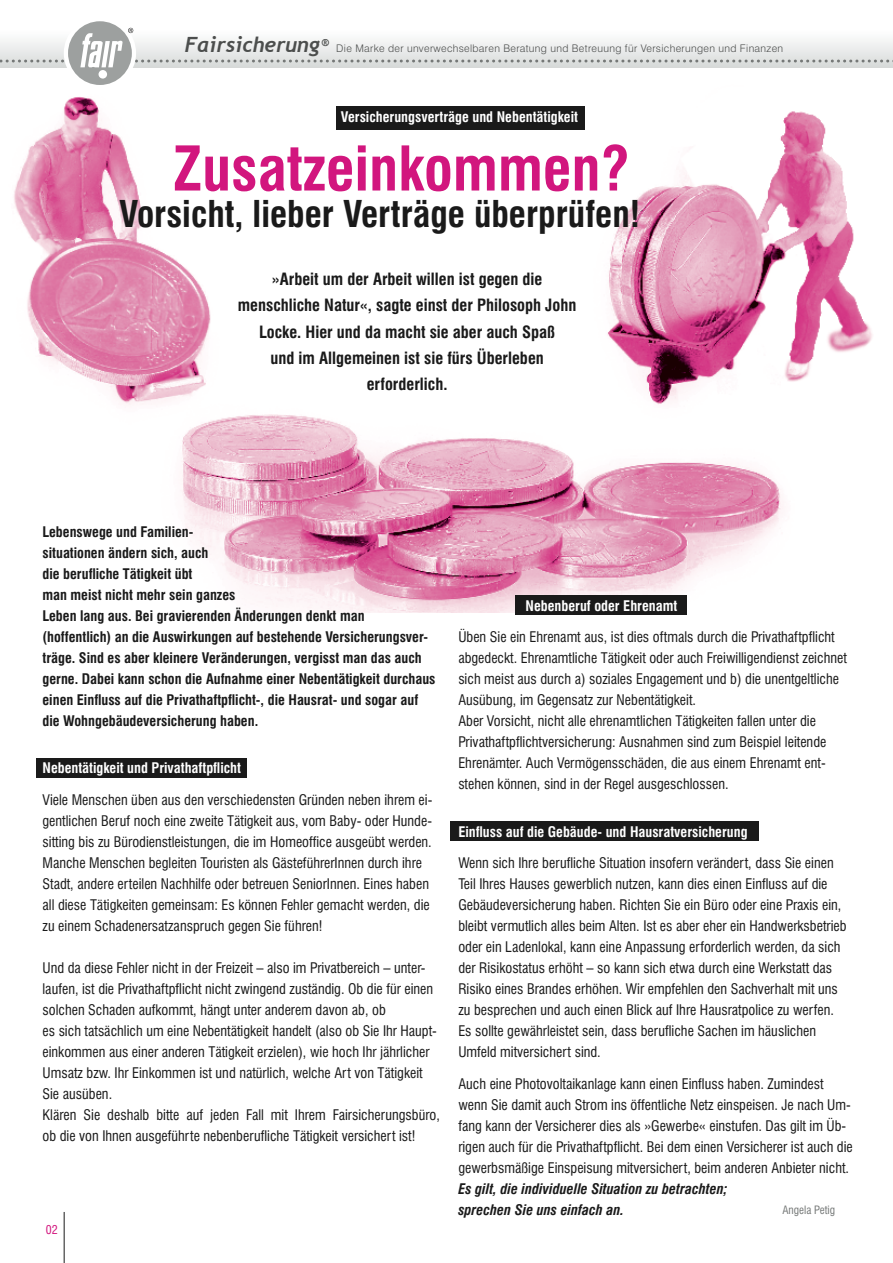
<style>
.page{position:relative;width:893px;height:1263px;background:#fff}
.page>*{position:absolute;margin:0;border:0;box-sizing:border-box;transform-origin:0 0}
.t1{font:700 condensed 60px "Swiss 721 BT";color:#d2167e}
.t2{font:700 condensed 36px "Swiss 721 BT";color:#1a1a1a}
.t3{font:italic 700 21px "Trebuchet";color:#4c4e4d}
.t4{font:700 condensed 16.5px/26.2px "Swiss 721 BT";color:#1a1a1a;text-align:center}
.t5{font:condensed 14.25px/21px "Swiss 721 BT";color:#1a1a1a}
.t6{font:700 condensed 14.25px/21px "Swiss 721 BT";color:#1a1a1a}
.t7{font:700 condensed 14.25px "Swiss 721 BT";color:#fff}
.t8{font:italic 700 condensed 14.25px/21px "Swiss 721 BT";color:#1a1a1a}
.t9{font:condensed 12px "Swiss 721 BT";color:#d2167e}
.t10{font:condensed 11.25px "Swiss 721 BT";color:#757877}
.t11{font:300 10.5px "Swiss 721 BT";letter-spacing:.03em;color:#4c4e4d}
</style>
<div class="page">
<img style="left:14px;top:97px;width:859px;height:515px">
<div style="left:36px;top:759px;width:211px;height:19px;background:#1a1a1a"></div>
<hr style="left:64px;top:1212px;width:1px;height:51px;background:#1a1a1a">
<div style="left:68px;top:21px;width:64px;height:64px;background:#9da09f;border-radius:50%"></div>
<div style="left:99px;top:70px;width:8px;height:9px;background:#fff;border-radius:50%"></div>
<svg style="left:0;top:28px;width:893px;height:39px"></svg>
<div style="left:336px;top:106px;width:249px;height:24px;background:#1a1a1a"></div>
<div style="left:230px;top:265px;width:354px;height:134px;background:#fff"></div>
<div style="left:107px;top:131px;width:544px;height:117px;background:#fff"></div>
<div style="left:516px;top:596px;width:171px;height:19px;background:#1a1a1a"></div>
<div style="left:451px;top:822px;width:308px;height:19px;background:#1a1a1a"></div>
<h3 class="t3" style="left:185px;top:32px;width:146px">Fairsicherung<sup>®</sup></h3>
<p class="t11" style="left:336px;top:42px;width:449px">Die Marke der unverwechselbaren Beratung und Betreuung für Versicherungen und Finanzen</p>
<p class="t7" style="left:341px;top:109px;width:238px">Versicherungsverträge und Nebentätigkeit</p>
<h1 class="t1" style="left:173px;top:133px;width:458px">Zusatzeinkommen?</h1>
<h2 class="t2" style="left:119px;top:193px;width:523px">Vorsicht, lieber Verträge überprüfen!</h2>
<p class="t4" style="left:238px;top:266px;width:340px">»Arbeit um der Arbeit willen ist gegen die menschliche Natur«, sagte einst der Philosoph John Locke. Hier und da macht sie aber auch Spaß<br>und im Allgemeinen ist sie fürs Überleben erforderlich.</p>
<p class="t6" style="left:43px;top:521px;width:395px">Lebenswege und Familien-<br>situationen ändern sich, auch<br>die berufliche Tätigkeit übt<br>man meist nicht mehr sein ganzes<br>Leben lang aus. Bei gravierenden Änderungen denkt man (hoffentlich) an die Auswirkungen auf bestehende Versicherungsver&shy;träge. Sind es aber kleinere Veränderungen, vergisst man das auch gerne. Dabei kann schon die Aufnahme einer Nebentätigkeit durchaus einen Einfluss auf die Privathaftpflicht-, die Hausrat- und sogar auf die Wohngebäudeversicherung haben.</p>
<p class="t7" style="left:43px;top:760px;width:200px">Nebentätigkeit und Privathaftpflicht</p>
<p class="t5" style="left:43px;top:789px;width:391px">Viele Menschen üben aus den verschiedensten Gründen neben ihrem ei&shy;gentlichen Beruf noch eine zweite Tätigkeit aus, vom Baby- oder Hunde&shy;sitting bis zu Bürodienstleistungen, die im Homeoffice ausgeübt werden.<br>Manche Menschen begleiten Touristen als GästeführerInnen durch ihre Stadt, andere erteilen Nachhilfe oder betreuen SeniorInnen. Eines haben all diese Tätigkeiten gemeinsam: Es können Fehler gemacht werden, die zu einem Schadenersatzanspruch gegen Sie führen!</p>
<p class="t5" style="left:43px;top:957px;width:399px">Und da diese Fehler nicht in der Freizeit – also im Privatbereich – unter&shy;laufen, ist die Privathaftpflicht nicht zwingend zuständig. Ob die für einen solchen Schaden aufkommt, hängt unter anderem davon ab, ob<br>es sich tatsächlich um eine Nebentätigkeit handelt (also ob Sie Ihr Haupt&shy;einkommen aus einer anderen Tätigkeit erzielen), wie hoch Ihr jährlicher Umsatz bzw. Ihr Einkommen ist und natürlich, welche Art von Tätigkeit Sie ausüben.<br>Klären Sie deshalb bitte auf jeden Fall mit Ihrem Fairsicherungsbüro, ob die von Ihnen ausgeführte nebenberufliche Tätigkeit versichert ist!</p>
<p class="t9" style="left:46px;top:1222px;width:13px">02</p>
<p class="t7" style="left:526px;top:597px;width:153px">Nebenberuf oder Ehrenamt</p>
<p class="t5" style="left:458px;top:626px;width:390px">Üben Sie ein Ehrenamt aus, ist dies oftmals durch die Privathaftpflicht abgedeckt. Ehrenamtliche Tätigkeit oder auch Freiwilligendienst zeichnet sich meist aus durch a) soziales Engagement und b) die unentgeltliche Ausübung, im Gegensatz zur Nebentätigkeit.<br>Aber Vorsicht, nicht alle ehrenamtlichen Tätigkeiten fallen unter die Privathaftpflichtversicherung: Ausnahmen sind zum Beispiel leitende Ehrenämter. Auch Vermögensschäden, die aus einem Ehrenamt ent&shy;stehen können, sind in der Regel ausgeschlossen.</p>
<p class="t7" style="left:458px;top:823px;width:291px">Einfluss auf die Gebäude- und Hausratversicherung</p>
<p class="t5" style="left:458px;top:852px;width:390px">Wenn sich Ihre berufliche Situation insofern verändert, dass Sie einen Teil Ihres Hauses gewerblich nutzen, kann dies einen Einfluss auf die Gebäudeversicherung haben. Richten Sie ein Büro oder eine Praxis ein, bleibt vermutlich alles beim Alten. Ist es aber eher ein Handwerksbetrieb oder ein Ladenlokal, kann eine Anpassung erforderlich werden, da sich der Risikostatus erhöht – so kann sich etwa durch eine Werkstatt das Risiko eines Brandes erhöhen. Wir empfehlen den Sachverhalt mit uns zu besprechen und auch einen Blick auf Ihre Hausratpolice zu werfen.<br>Es sollte gewährleistet sein, dass berufliche Sachen im häuslichen Umfeld mitversichert sind.</p>
<p class="t5" style="left:458px;top:1073px;width:396px">Auch eine Photovoltaikanlage kann einen Einfluss haben. Zumindest wenn Sie damit auch Strom ins öffentliche Netz einspeisen. Je nach Um&shy;fang kann der Versicherer dies als »Gewerbe« einstufen. Das gilt im Üb&shy;rigen auch für die Privathaftpflicht. Bei dem einen Versicherer ist auch die gewerbsmäßige Einspeisung mitversichert, beim anderen Anbieter nicht.</p>
<p class="t8" style="left:458px;top:1178px;width:271px">Es gilt, die individuelle Situation zu betrachten; sprechen Sie uns einfach an.</p>
<p class="t10" style="left:782px;top:1203px;width:54px">Angela Petig</p>
</div>
